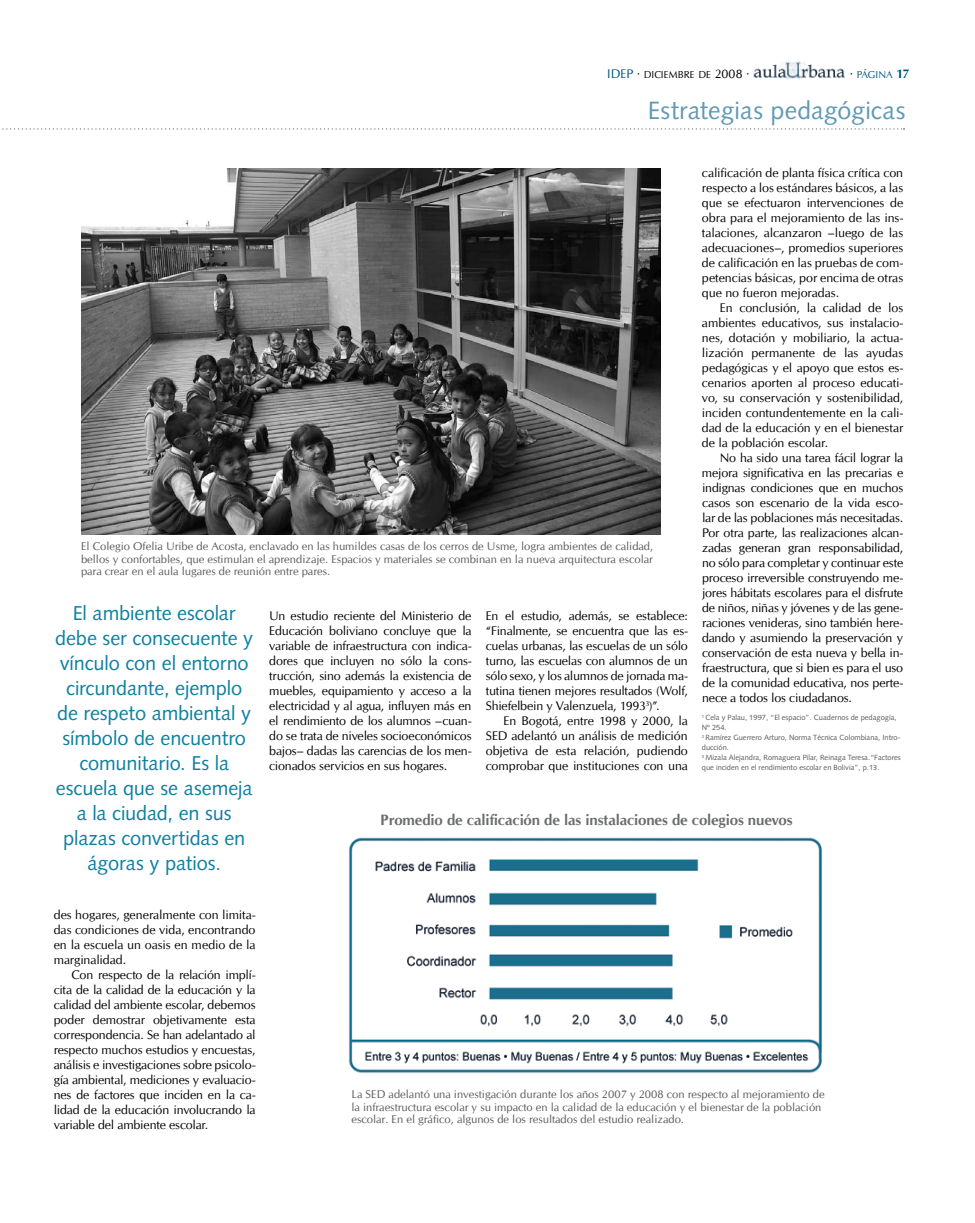
<style>
.page{position:relative;width:975px;height:1223px;background:#fff}
.page>*{position:absolute;margin:0;border:0;box-sizing:border-box;transform-origin:0 0}
.t1{font:25px "Syntax";letter-spacing:.005em;color:#609ab3}
.t2{font:20px/25px "Syntax";letter-spacing:-.005em;color:#0d80a1;text-align:center}
.t3{font:700 15px "CG Omega";letter-spacing:-.01em;color:#6b6c6d}
.t4{font:12.5px/15px "CG Omega";letter-spacing:-.01em;color:#000;text-align:justify}
.t5{font:11.25px/12.5px "CG Omega";color:#58585a}
.t6{font:10px "CG Omega SC800";color:#000}
.t7{font:10px "CG Omega SC800";color:#00547a}
.t8{font:7.5px/10px "Syntax";color:#58585a}
.s1{font-size:12.5px;color:#00547a}
.s2{font-size:12.5px}
.s3{font-size:12.5px;color:#000}
.s4{font-family:"CG Omega Bold SC800";font-size:12.5px}
</style>
<div class="page">
<svg style="left:2px;top:128px;width:902px;height:2px"></svg>
<img style="left:81px;top:169px;width:579px;height:366px">
<img style="left:349px;top:837px;width:473px;height:236px">
<img style="left:753px;top:60px;width:91px;height:20px">
<p class="t6" style="left:607px;top:68px;width:144px"><span class="s1">IDEP</span> <span class="s2">·</span> DICIEMBRE DE <span class="s2">2008 ·</span></p>
<p class="t7" style="left:849px;top:68px;width:61px"><span class="s3">·</span> PÁGINA <span class="s4">17</span></p>
<h1 class="t1" style="left:647px;top:96px;width:259px">Estrategias pedagógicas</h1>
<p class="t4" style="left:702px;top:165px;width:203px">calificación de planta física crítica con respecto a los estándares básicos, a las que se efectuaron intervenciones de obra para el mejoramiento de las ins&shy;talaciones, alcanzaron –luego de las adecuaciones–, promedios superiores de calificación en las pruebas de com&shy;petencias básicas, por encima de otras que no fueron mejoradas.</p>
<p class="t4" style="left:702px;top:300px;width:203px;text-indent:18px">En conclusión, la calidad de los ambientes educativos, sus instalacio&shy;nes, dotación y mobiliario, la actua&shy;lización permanente de las ayudas pedagógicas y el apoyo que estos es&shy;cenarios aporten al proceso educati&shy;vo, su conservación y sostenibilidad, inciden contundentemente en la cali&shy;dad de la educación y en el bienestar de la población escolar.</p>
<p class="t4" style="left:702px;top:450px;width:203px;text-indent:18px">No ha sido una tarea fácil lograr la mejora significativa en las precarias e indignas condiciones que en muchos casos son escenario de la vida esco&shy;lar de las poblaciones más necesitadas.<br>Por otra parte, las realizaciones alcan&shy;zadas generan gran responsabilidad, no sólo para completar y continuar este proceso irreversible construyendo me&shy;jores hábitats escolares para el disfrute de niños, niñas y jóvenes y de las gene&shy;raciones venideras, sino también here&shy;dando y asumiendo la preservación y conservación de esta nueva y bella in&shy;fraestructura, que si bien es para el uso de la comunidad educativa, nos perte&shy;nece a todos los ciudadanos.</p>
<p class="t5" style="left:81px;top:540px;width:573px;text-align:justify">El Colegio Ofelia Uribe de Acosta, enclavado en las humildes casas de los cerros de Usme, logra ambientes de calidad, bellos y confortables, que estimulan el aprendizaje. Espacios y materiales se combinan en la nueva arquitectura escolar para crear en el aula lugares de reunión entre pares.</p>
<h2 class="t2" style="left:55px;top:600px;width:199px">El ambiente escolar debe ser consecuente y vínculo con el entorno circundante, ejemplo de respeto ambiental y símbolo de encuentro comunitario. Es la escuela que se asemeja a la ciudad, en sus plazas convertidas en ágoras y patios.</h2>
<p class="t4" style="left:485px;top:608px;width:204px">En el estudio, además, se establece: “Finalmente, se encuentra que las es&shy;cuelas urbanas, las escuelas de un sólo turno, las escuelas con alumnos de un sólo sexo, y los alumnos de jornada ma&shy;tutina tienen mejores resultados (Wolf, Shiefelbein y Valenzuela, 1993<sup>3</sup>)”.</p>
<p class="t4" style="left:269px;top:608px;width:204px">Un estudio reciente del Ministerio de Educación boliviano concluye que la variable de infraestructura con indica&shy;dores que incluyen no sólo la cons&shy;trucción, sino además la existencia de muebles, equipamiento y acceso a la electricidad y al agua, influyen más en el rendimiento de los alumnos –cuan&shy;do se trata de niveles socioeconómicos bajos– dadas las carencias de los men&shy;cionados servicios en sus hogares.</p>
<p class="t8" style="left:701px;top:712px;width:200px"><sup>1</sup> Cela y Palau, 1997, “El espacio”. Cuadernos de pedagogía, Nº 254.<br><sup>2</sup> Ramírez Guerrero Arturo, Norma Técnica Colombiana, Intro&shy;ducción.<br><sup>3</sup> Mizala Alejandra, Romaguera Pilar, Reinaga Teresa.“Factores que inciden en el rendimiento escolar en Bolivia”, p.13.</p>
<p class="t4" style="left:485px;top:713px;width:204px;text-indent:18px">En Bogotá, entre 1998 y 2000, la SED adelantó un análisis de medición objetiva de esta relación, pudiendo comprobar que instituciones con una</p>
<p class="t3" style="left:380px;top:810px;width:414px">Promedio de calificación de las instalaciones de colegios nuevos</p>
<p class="t4" style="left:54px;top:907px;width:203px">des hogares, generalmente con limita&shy;das condiciones de vida, encontrando en la escuela un oasis en medio de la marginalidad.</p>
<p class="t4" style="left:54px;top:967px;width:203px;text-indent:18px">Con respecto de la relación implí&shy;cita de la calidad de la educación y la calidad del ambiente escolar, debemos poder demostrar objetivamente esta correspondencia. Se han adelantado al respecto muchos estudios y encuestas, análisis e investigaciones sobre psicolo&shy;gía ambiental, mediciones y evaluacio&shy;nes de factores que inciden en la ca&shy;lidad de la educación involucrando la variable del ambiente escolar.</p>
<p class="t5" style="left:351px;top:1088px;width:474px">La SED adelantó una investigación durante los años 2007 y 2008 con respecto al mejoramiento de la infraestructura escolar y su impacto en la calidad de la educación y el bienestar de la población escolar. En el gráfico, algunos de los resultados del estudio realizado.</p>
</div>
